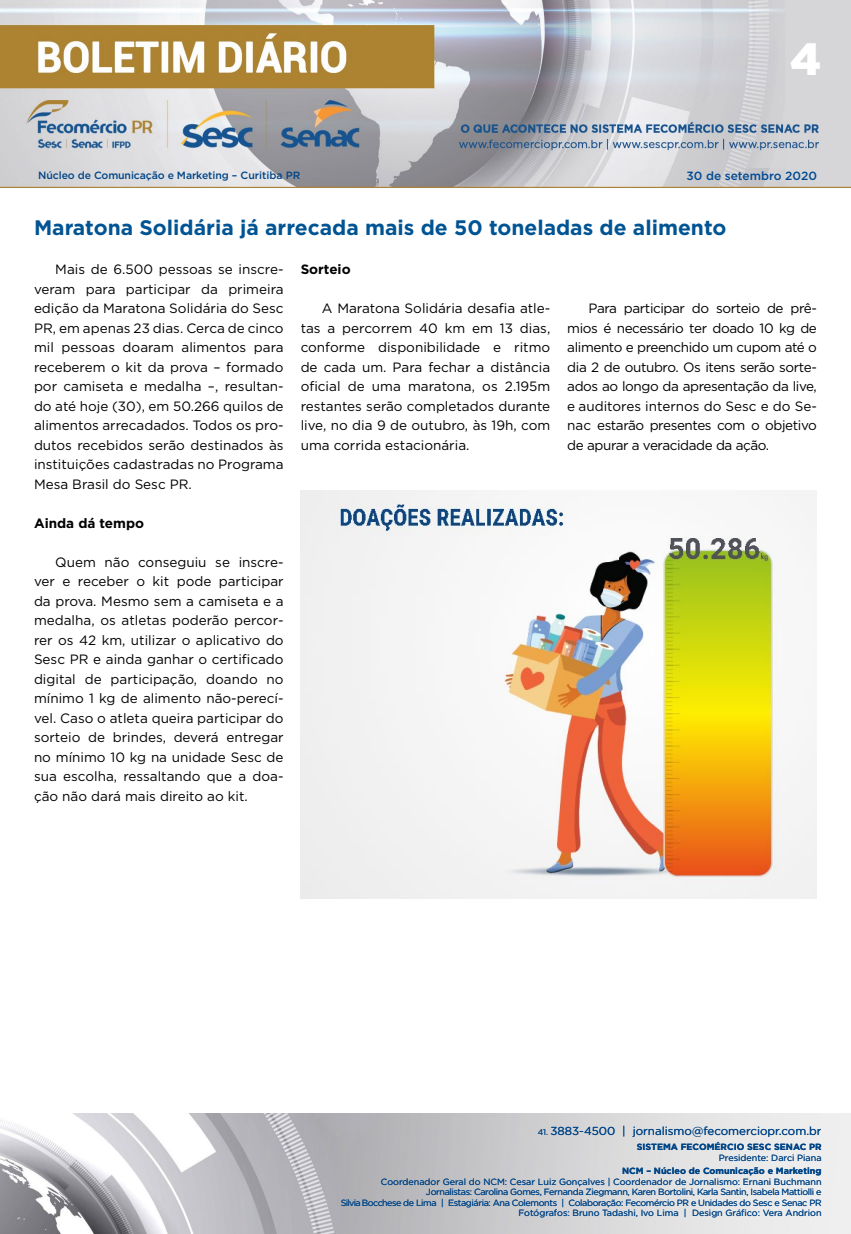
<style>
.page{position:relative;width:851px;height:1234px;background:#fff}
.page>*{position:absolute;margin:0;border:0;box-sizing:border-box;transform-origin:0 0}
.t1{font:900 45px "Gotham";color:#fff}
.t2{font:700 21px "Gotham";color:#005493}
.t3{font:13.5px/19.5px "Gotham";color:#000;text-align:justify}
.t4{font:700 13.5px "Gotham";color:#000}
.t5{font:500 11.85px "Gotham";color:#004a93}
.t6{font:11.55px "Gotham";color:#004587}
.t7{font:500 10.5px "Gotham";letter-spacing:-.01em;color:#004587}
.t8{font:9px/10.5px "Gotham";letter-spacing:-.04em;color:#004587;text-align:right}
.t9{font:700 9px "Gotham";color:#004587}
.t10{font:9px "Gotham";color:#004587}
.s1{font-size:8.25px}
</style>
<div class="page">
<img style="left:0;top:0;width:850px;height:188px">
<img style="left:0;top:1113px;width:850px;height:120px">
<img style="left:300px;top:490px;width:516px;height:408px">
<h1 class="t1" style="left:790px;top:28px;width:33px">4</h1>
<p class="t7" style="left:38px;top:168px;width:264px">Núcleo de Comunicação e Marketing – Curitiba PR</p>
<p class="t5" style="left:686px;top:167px;width:132px">30 de setembro 2020</p>
<h2 class="t2" style="left:34px;top:214px;width:693px">Maratona Solidária já arrecada mais de 50 toneladas de alimento</h2>
<p class="t4" style="left:300px;top:260px;width:51px">Sorteio</p>
<p class="t3" style="left:300px;top:298px;width:251px;text-indent:21px">A Maratona Solidária desafia atle&shy;tas a percorrem 40 km em 13 dias, conforme disponibilidade e ritmo de cada um. Para fechar a distância oficial de uma maratona, os 2.195m restantes serão completados durante live, no dia 9 de outubro, às 19h, com uma corrida estacionária.</p>
<p class="t3" style="left:567px;top:298px;width:251px;text-indent:21px">Para participar do sorteio de prê&shy;mios é necessário ter doado 10 kg de alimento e preenchido um cupom até o dia 2 de outubro. Os itens serão sorte&shy;ados ao longo da apresentação da live, e auditores internos do Sesc e do Se&shy;nac estarão presentes com o objetivo de apurar a veracidade da ação.</p>
<p class="t3" style="left:34px;top:259px;width:251px;text-indent:21px">Mais de 6.500 pessoas se inscre&shy;veram para participar da primeira edição da Maratona Solidária do Sesc PR, em apenas 23 dias. Cerca de cinco mil pessoas doaram alimentos para receberem o kit da prova – formado por camiseta e medalha –, resultan&shy;do até hoje (30), em 50.266 quilos de alimentos arrecadados. Todos os pro&shy;dutos recebidos serão destinados às instituições cadastradas no Programa Mesa Brasil do Sesc PR.</p>
<p class="t4" style="left:34px;top:514px;width:112px">Ainda dá tempo</p>
<p class="t3" style="left:34px;top:552px;width:251px;text-indent:21px">Quem não conseguiu se inscre&shy;ver e receber o kit pode participar da prova. Mesmo sem a camiseta e a medalha, os atletas poderão percor&shy;rer os 42 km, utilizar o aplicativo do Sesc PR e ainda ganhar o certificado digital de participação, doando no mínimo 1 kg de alimento não-perecí&shy;vel. Caso o atleta queira participar do sorteio de brindes, deverá entregar no mínimo 10 kg na unidade Sesc de sua escolha, ressaltando que a doa&shy;ção não dará mais direito ao kit.</p>
<p class="t6" style="left:537px;top:1123px;width:285px"><span class="s1">41.</span> 3883-4500 | jornalismo@fecomerciopr.com.br</p>
<p class="t9" style="left:636px;top:1140px;width:186px">SISTEMA FECOMÉRCIO SESC SENAC PR</p>
<p class="t10" style="left:718px;top:1151px;width:104px">Presidente: Darci Piana</p>
<p class="t9" style="left:622px;top:1164px;width:201px">NCM – Núcleo de Comunicação e Marketing</p>
<p class="t8" style="left:341px;top:1175px;width:482px">Coordenador Geral do NCM: Cesar Luiz Gonçalves | Coordenador de Jornalismo: Ernani Buchmann Jornalistas: Carolina Gomes, Fernanda Ziegmann, Karen Bortolini, Karla Santin, Isabela Mattiolli e<br>Silvia Bocchese de Lima | Estagiária: Ana Colemonts | Colaboração: Fecomércio PR e Unidades do Sesc e Senac PR Fotógrafos: Bruno Tadashi, Ivo Lima | Design Gráfico: Vera Andrion</p>
</div>
